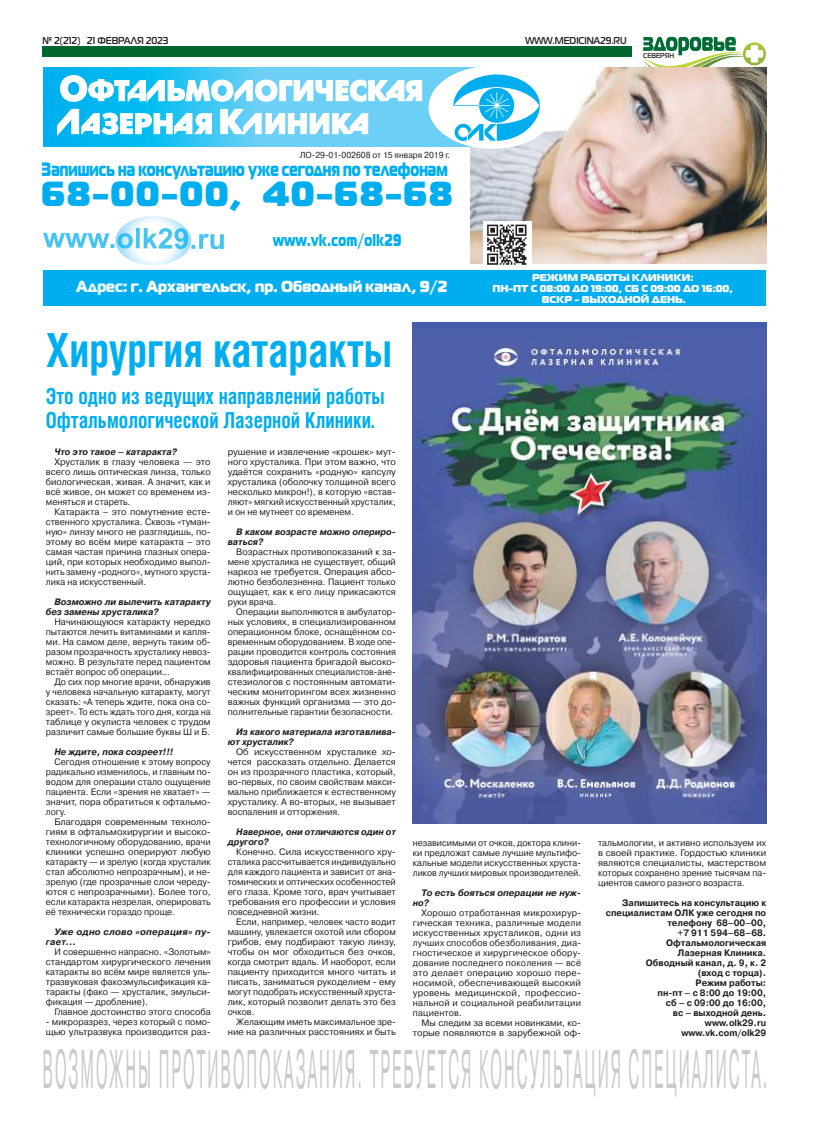
<style>
.page{position:relative;width:823px;height:1134px;background:#fff}
.page>*{position:absolute;margin:0;border:0;box-sizing:border-box;transform-origin:0 0}
.t1{font:54.4px "Pragmatica C";letter-spacing:.13em;color:#cbcacb;scale:.28 1}
.t2{font:700 47px "Helios Cond";color:#00aeef;scale:.9 1}
.t3{font:34.8px "Magistral Black C";letter-spacing:.04em;color:#00aeef}
.t4{font:700 22px/24px "Helios Cond";color:#00aeef;scale:.9 1}
.t5{font:19.3px "Magistral Black C";color:#00aeef;scale:.71 1}
.t6{font:17px "Magistral Black C";letter-spacing:.04em;color:#00aeef;scale:.71 1}
.t7{font:16px "Magistral Black C";color:#fff;scale:.91 1}
.t8{font:10px/11px "Magistral Black C";color:#fff;text-align:center}
.t9{font:700 10px "Magistral C";color:#241f1f;scale:.9 1}
.t10{font:9.3px/10px "Pragmatica C";color:#241f1f;text-align:justify}
.t11{font:9.3px/10px "Pragmatica C";color:#241f1f;text-align:justify;scale:.95 1}
.t12{font:700 9.3px/10px "Pragmatica C";color:#241f1f;text-align:right;scale:.95 1}
.t13{font:italic 700 9.3px/10px "Pragmatica C";color:#241f1f;scale:.95 1}
.t14{font:9.3px/10px "Pragmatica C";color:#241f1f;text-align:justify;scale:.96 1}
.t15{font:9.3px/10px "Pragmatica C";color:#241f1f;text-align:justify;scale:.94 1}
.t16{font:italic 700 9.3px/10px "Pragmatica C";color:#241f1f;scale:.96 1}
.t17{font:italic 700 9.3px/10px "Pragmatica C";letter-spacing:.02em;color:#241f1f}
.t18{font:italic 700 9.3px/10px "Pragmatica C";color:#241f1f}
.t19{font:8.7px "Pragmatica C";color:#241f1f;scale:.95 1}
.t20{font:700 7px "Magistral C";color:#241f1f;scale:.9 1}
.s1{color:#e8f6fe}
</style>
<div class="page">
<div style="left:43px;top:47px;width:588px;height:10px;background:#00662d"></div>
<svg style="left:643px;top:36px;width:122px;height:31px"></svg>
<div style="left:731px;top:60px;width:8px;height:7px;background:#fff"></div>
<div style="left:730px;top:61px;width:11px;height:7px;background:#fff;border-radius:50%"></div>
<img style="left:470px;top:67px;width:295px;height:197px">
<svg style="left:43px;top:68px;width:427px;height:79px;background:#45c6f3"></svg>
<img style="left:483px;top:221px;width:47px;height:44px">
<svg style="left:57px;top:109px;width:311px;height:27px"></svg>
<svg style="left:60px;top:75px;width:362px;height:27px"></svg>
<div style="left:428px;top:66px;width:128px;height:83px;background:#fff;border-radius:50%"></div>
<svg style="left:453px;top:74px;width:86px;height:67px"></svg>
<svg style="left:43px;top:216px;width:181px;height:49px"></svg>
<div style="left:43px;top:270px;width:722px;height:35px;background:#00aeef"></div>
<img style="left:412px;top:323px;width:353px;height:500px">
<p class="t9" style="left:43px;top:35px;width:141px">№ 2(212) 21 ФЕВРАЛЯ 2023</p>
<p class="t9" style="left:525px;top:35px;width:114px">WWW.MEDICINA29.RU</p>
<p class="t20" style="left:642px;top:51px;width:6px">СЕВЕРЯН</p>
<p class="t19" style="left:299px;top:150px;width:160px">ЛО-29-01-002608 от 15 января 2019 г.</p>
<h3 class="t5" style="left:42px;top:157px;width:573px">Запишись на консультацию уже сегодня по телефонам</h3>
<h3 class="t3" style="left:42px;top:171px;width:412px">68-00-00, 40-68-68</h3>
<h3 class="t6" style="left:273px;top:229px;width:182px">www.vk.com/olk29</h3>
<h3 class="t7" style="left:76px;top:276px;width:409px"><span class="s1">Адрес:</span> г. Архангельск, пр. Обводный канал, 9/2</h3>
<h2 class="t2" style="left:46px;top:322px;width:386px">Хирургия катаракты</h2>
<p class="t8" style="left:492px;top:271px;width:242px">режим работы Клиники:<br>пн-пт с 08:00 до 19:00, сб с 09:00 до 16:00, вскр - выходной день.</p>
<h3 class="t4" style="left:46px;top:383px;width:378px">Это одно из ведущих направлений работы<br>Офтальмологической Лазерной Клиники.</h3>
<p class="t10" style="left:227px;top:447px;width:169px">рушение и извлечение «крошек» мут&shy;ного хрусталика. П ри этом важно, что удаётся сохранить «родную» капсулу хрусталика (оболочку толщиной всего несколько микрон!), в которую «встав&shy;ляют» мягкий искусственный хрусталик, и он не мутнеет со временем.</p>
<p class="t13" style="left:227px;top:527px;width:178px;text-indent:9px">В каком возрасте можно опериро&shy;ваться?</p>
<p class="t10" style="left:227px;top:547px;width:169px;text-indent:9px">Возрастных противопоказаний к за&shy;мене хрусталика не существует, общий наркоз не требуется. Операция абсо&shy;лютно безболезненна. Пациент только ощущает, как к его лицу прикасаются руки врача.</p>
<p class="t11" style="left:227px;top:607px;width:178px;text-indent:9px">Операции выполняются в амбулатор&shy;ных условиях, в специализированном операционном блоке, оснащённом со&shy;временным оборудованием. В ходе опе&shy;рации проводится контроль состояния здоровья пациента бригадой высоко&shy;квалифицированных специалистов-ане&shy;стезиологов с постоянным автомати&shy;ческим мониторингом всех жизненно важных функций организма — это до&shy;полнительные гарантии безопасности.</p>
<p class="t13" style="left:227px;top:727px;width:178px;text-indent:9px">Из какого материала изготавлива&shy;ют хрусталик?</p>
<p class="t10" style="left:227px;top:747px;width:169px;text-indent:9px">Об искусственном хрусталике хо&shy;чется рассказать отдельно. Делается он из прозрачного пластика, который, во-первых, по своим свойствам макси&shy;мально приближается к естественному хрусталику. А во-вторых, не вызывает воспаления и отторжения.</p>
<p class="t13" style="left:227px;top:827px;width:178px;text-indent:9px">Наверное, они отличаются один от другого?</p>
<p class="t10" style="left:227px;top:847px;width:169px;text-indent:9px">Конечно. Сила искусственного хру&shy;сталика рассчитывается индивидуально для каждого пациента и зависит от ана&shy;томических и оптических особенностей его глаза. Кроме того, врач учитывает требования его профессии и условия повседневной жизни.</p>
<p class="t11" style="left:227px;top:917px;width:178px;text-indent:9px">Если, например, человек часто водит машину, увлекается охотой или сбором грибов, ему подбирают такую линзу, чтобы он мог обходиться без очков, когда смотрит вдаль. И наоборот, если пациенту приходится много читать и писать, заниматься рукоделием - ему могут подобрать искусственный хруста&shy;лик, который позволит делать это без очков.</p>
<p class="t11" style="left:227px;top:1017px;width:178px;text-align:right">Желающим иметь максимальное зре&shy;ние на различных расстояниях и быть</p>
<p class="t13" style="left:54px;top:447px;width:130px">Что это такое – катаракта?</p>
<p class="t10" style="left:46px;top:457px;width:166px;text-indent:9px">Хрусталик в глазу человека — это всего лишь оптическая линза, только биологическая, живая. А значит, как и всё живое, он может со временем из&shy;меняться и стареть.</p>
<p class="t10" style="left:46px;top:507px;width:166px;text-indent:9px">Катаракта – это помутнение есте&shy;ственного хрусталика. Сквозь «туман&shy;ную» линзу много не разглядишь, по&shy;этому во всём мире катаракта – это самая частая причина глазных опера&shy;ций, при которых необходимо выпол&shy;нить замену «родного», мутного хруста&shy;лика на искусственный.</p>
<p class="t16" style="left:46px;top:597px;width:173px;text-indent:9px">Возможно ли вылечить катаракту без замены хрусталика?</p>
<p class="t10" style="left:46px;top:617px;width:166px;text-indent:9px">Начинающуюся катаракту нередко пытаются лечить витаминами и капля&shy;ми. На самом деле, вернуть таким об&shy;разом прозрачность хрусталику невоз&shy;можно. В результате перед пациентом встаёт вопрос об операции…</p>
<p class="t11" style="left:46px;top:677px;width:175px;text-indent:9px">До сих пор многие врачи, обнаружив у человека начальную катаракту, могут сказать: «А теперь ждите, пока она со&shy;зреет». То есть ждать того дня, когда на таблице у окулиста человек с трудом различит самые большие буквы Ш и Б.</p>
<p class="t13" style="left:54px;top:747px;width:126px">Не ждите, пока созреет!!!</p>
<p class="t11" style="left:46px;top:757px;width:175px;text-indent:9px">Сегодня отношение к этому вопросу радикально изменилось, и главным по&shy;водом для операции стало ощущение пациента. Если «зрения не хватает» — значит, пора обратиться к офтальмо&shy;логу.</p>
<p class="t10" style="left:46px;top:817px;width:166px;text-indent:9px">Благодаря современным техноло&shy;гиям в офтальмохирургии и высоко&shy;технологичному оборудованию, врачи клиники успешно оперируют любую катаракту — и зрелую (когда хрусталик стал абсолютно непрозрачным), и не&shy;зрелую (где прозрачные слои череду&shy;ются с непрозрачными). Более того, если катаракта незрелая, оперировать её технически гораздо проще.</p>
<p class="t17" style="left:46px;top:927px;width:166px;text-indent:9px">Уже одно слово «операция» пу&shy;гает...</p>
<p class="t11" style="left:46px;top:947px;width:175px;text-indent:9px">И совершенно напрасно. «Золотым» стандартом хирургического лечения катаракты во всём мире является уль&shy;тразвуковая факоэмульсификация ка&shy;таракты (фако — хрусталик, эмульси&shy;фикация — дробление).</p>
<p class="t10" style="left:54px;top:1007px;width:158px">Главное достоинство этого способа</p>
<p class="t11" style="left:46px;top:1017px;width:175px">- микроразрез, через который с помо&shy;щью ультразвука производится раз-</p>
<p class="t15" style="left:412px;top:838px;width:180px">независимыми от очков, доктора клини&shy;ки предложат самые лучшие мультифо&shy;кальные модели искусственных хруста&shy;ликов лучших мировых производителей.</p>
<p class="t18" style="left:412px;top:888px;width:169px;text-indent:9px">То есть бояться операции не нуж&shy;но?</p>
<p class="t10" style="left:412px;top:908px;width:169px;text-indent:9px">Хорошо отработанная микрохирур&shy;гическая техника, различные модели искусственных хрусталиков, одни из лучших способов обезболивания, диа&shy;гностическое и хирургическое обору&shy;дование последнего поколения — всё это делает операцию хорошо пере&shy;носимой, обеспечивающей высокий уровень медицинской, профессио&shy;нальной и социальной реабилитации пациентов.</p>
<p class="t10" style="left:412px;top:1018px;width:169px;text-align:right">Мы следим за всеми новинками, ко&shy;торые появляются в зарубежной оф-</p>
<p class="t14" style="left:597px;top:838px;width:176px">тальмологии, и активно используем их в своей практике. Гордостью клиники являются специалисты, мастерством которых сохранено зрение тысячам па&shy;циентов самого разного возраста.</p>
<p class="t12" style="left:605px;top:898px;width:170px">Запишитесь на консультацию к специалистам ОЛК уже сегодня по телефону 68–00–00,<br>+7 911 594–68–68.<br>Офтальмологическая<br>Лазерная Клиника.<br>Обводный канал, д. 9, к. 2<br>(вход с торца).<br>Режим работы:<br>пн-пт – с 8:00 до 19:00,<br>сб – с 09:00 до 16:00,<br>вс – выходной день.<br>www.olk29.ru<br>www.vk.com/olk29</p>
<h1 class="t1" style="left:43px;top:1038px;width:2588px">Возможн ы противопоказан ия. Требуется консультация специал иста.</h1>
</div>
